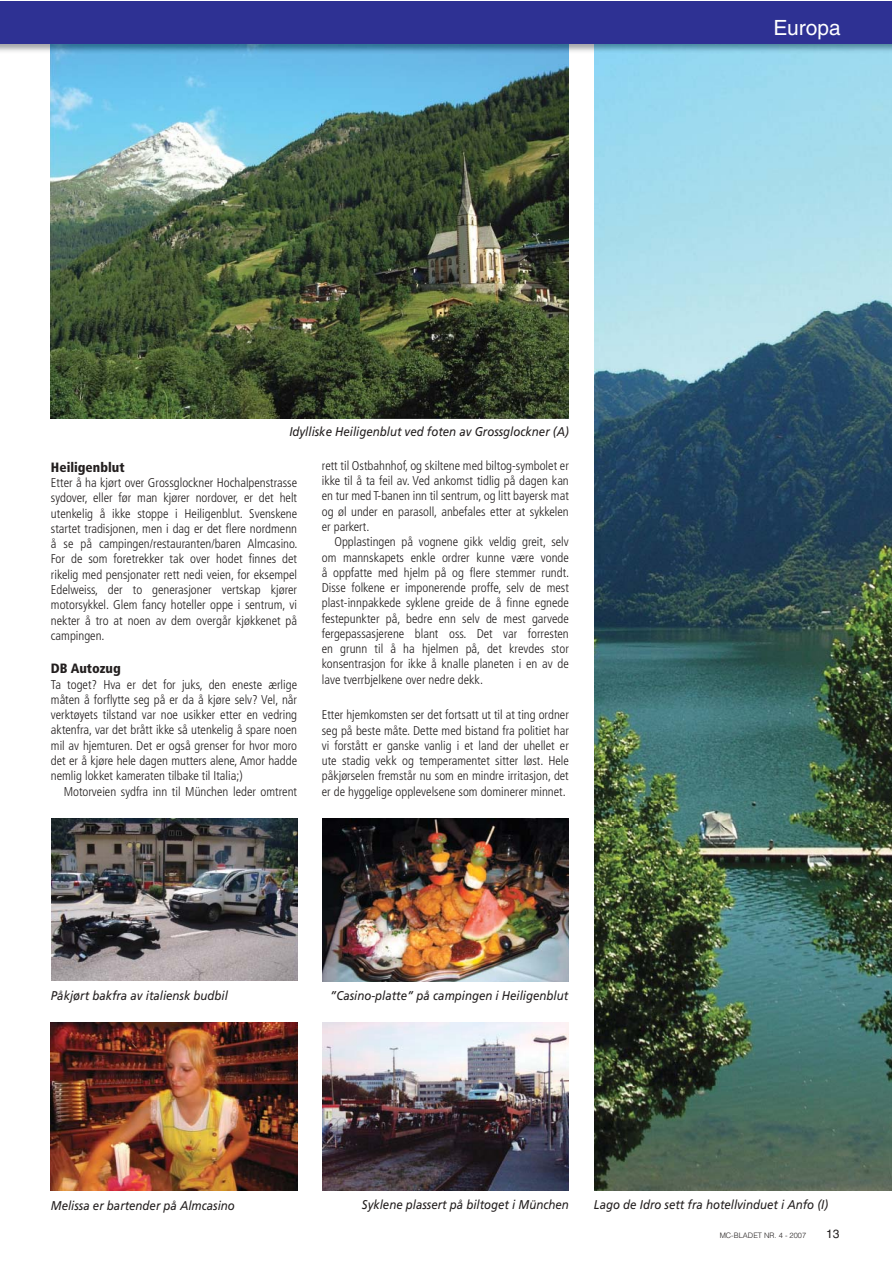
<style>
.page{position:relative;width:893px;height:1263px;background:#fff}
.page>*{position:absolute;margin:0;border:0;box-sizing:border-box;transform-origin:0 0}
.t1{font:21px "Helvetica";color:#fff}
.t2{font:900 condensed 13.5px "Frutiger";color:#231f1f}
.t3{font:300 condensed 12.75px/15.3px "Frutiger";color:#231f1f;text-align:justify}
.t4{font:italic 12.75px "Frutiger";color:#231f1f;scale:.9 1}
.t5{font:12px "Helvetica";color:#231f1f}
.t6{font:300 7.5px "Helvetica";color:#231f1f}
</style>
<div class="page">
<img style="left:594px;top:44px;width:297px;height:1147px">
<img style="left:50px;top:54px;width:519px;height:365px">
<img style="left:322px;top:818px;width:247px;height:163px">
<img style="left:51px;top:1023px;width:246px;height:168px">
<img style="left:51px;top:818px;width:246px;height:163px">
<img style="left:322px;top:1023px;width:247px;height:168px">
<img style="left:0;top:44px;width:811px;height:10px">
<div style="left:0;top:1px;width:891px;height:43px;background:#2e3193"></div>
<h1 class="t1" style="left:773px;top:20px;width:69px">Europa</h1>
<p class="t4" style="left:289px;top:427px;width:312px">Idylliske Heiligenblut ved foten av Grossglockner (A)</p>
<p class="t2" style="left:51px;top:462px;width:75px">Heiligenblut</p>
<p class="t3" style="left:51px;top:476px;width:248px">Etter å ha kjørt over Grossglockner Hochalpenstrasse sydover, eller før man kjører nordover, er det helt utenkelig å ikke stoppe i Heiligenblut. Svenskene startet tradisjonen, men i dag er det flere nordmenn å se på campingen/restauranten/baren Almcasino.<br>For de som foretrekker tak over hodet finnes det rikelig med pensjonater rett nedi veien, for eksempel Edelweiss, der to generasjoner vertskap kjører motorsykkel. Glem fancy hoteller oppe i sentrum, vi nekter å tro at noen av dem overgår kjøkkenet på campingen.</p>
<p class="t2" style="left:51px;top:663px;width:71px">DB Autozug</p>
<p class="t3" style="left:51px;top:678px;width:248px">Ta toget? Hva er det for juks, den eneste ærlige måten å forflytte seg på er da å kjøre selv? Vel, når verktøyets tilstand var noe usikker etter en vedring aktenfra, var det brått ikke så utenkelig å spare noen mil av hjemturen. Det er også grenser for hvor moro det er å kjøre hele dagen mutters alene, Amor hadde nemlig lokket kameraten tilbake til Italia;)</p>
<p class="t3" style="left:64px;top:784px;width:235px">Motorveien sydfra inn til München leder omtrent</p>
<p class="t3" style="left:322px;top:459px;width:248px">rett til Ostbahnhof, og skiltene med biltog-symbolet er ikke til å ta feil av. Ved ankomst tidlig på dagen kan en tur med T-banen inn til sentrum, og litt bayersk mat og øl under en parasoll, anbefales etter at sykkelen er parkert.</p>
<p class="t3" style="left:322px;top:535px;width:249px;text-indent:13px">Opplastingen på vognene gikk veldig greit, selv om mannskapets enkle ordrer kunne være vonde å oppfatte med hjelm på og flere stemmer rundt.<br>Disse folkene er imponerende proffe, selv de mest plast-innpakkede syklene greide de å finne egnede festepunkter på, bedre enn selv de mest garvede fergepassasjerene blant oss. Det var forresten en grunn til å ha hjelmen på, det krevdes stor konsentrasjon for ikke å knalle planeten i en av de lave tverrbjelkene over nedre dekk.</p>
<p class="t3" style="left:322px;top:708px;width:248px">Etter hjemkomsten ser det fortsatt ut til at ting ordner seg på beste måte. Dette med bistand fra politiet har vi forstått er ganske vanlig i et land der uhellet er ute stadig vekk og temperamentet sitter løst. Hele påkjørselen fremstår nu som en mindre irritasjon, det er de hyggelige opplevelsene som dominerer minnet.</p>
<p class="t4" style="left:51px;top:990px;width:198px">Påkjørt bakfra av italiensk budbil</p>
<p class="t4" style="left:330px;top:990px;width:266px">”Casino-platte” på campingen i Heiligenblut</p>
<p class="t4" style="left:51px;top:1200px;width:206px">Melissa er bartender på Almcasino</p>
<p class="t4" style="left:362px;top:1200px;width:231px">Syklene plassert på biltoget i München</p>
<p class="t4" style="left:594px;top:1200px;width:262px">Lago de Idro sett fra hotellvinduet i Anfo (I)</p>
<p class="t6" style="left:719px;top:1232px;width:88px">MC-BLADET NR. 4 - 2007</p>
<p class="t5" style="left:826px;top:1229px;width:15px">13</p>
</div>
